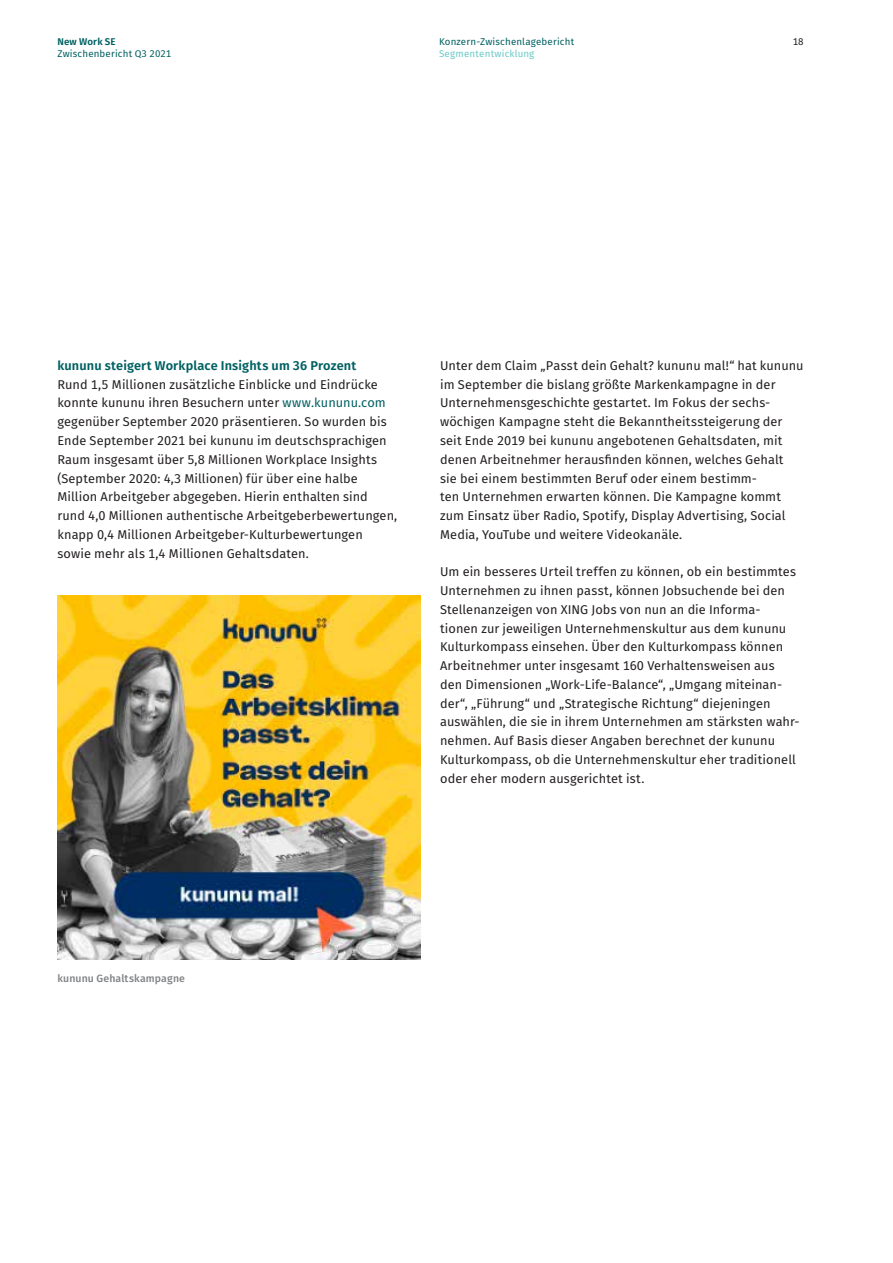
<style>
.page{position:relative;width:893px;height:1263px;background:#fff}
.page>*{position:absolute;margin:0;border:0;box-sizing:border-box;transform-origin:0 0}
.t1{font:12.75px/18.8px "Fira Sans";letter-spacing:.005em;color:#231f20}
.t2{font:600 12.75px "Fira Sans";letter-spacing:.01em;color:#006061}
.t3{font:500 10.5px "Fira Sans";letter-spacing:.01em;color:#808285}
.t4{font:9.75px "Fira Sans";letter-spacing:.015em;color:#006061}
.t5{font:9.75px "Fira Sans";letter-spacing:.015em;color:#6bc9c7}
.t6{font:600 9.75px "Fira Sans";letter-spacing:.015em;color:#006061}
.t7{font:9.75px "Fira Sans";color:#231f20}
.s1{color:#006061}
</style>
<div class="page">
<img style="left:57px;top:596px;width:364px;height:363px">
<p class="t4" style="left:439px;top:34px;width:137px">Konzern-Zwischenlagebericht</p>
<p class="t5" style="left:439px;top:46px;width:97px">Segmententwicklung</p>
<p class="t6" style="left:57px;top:35px;width:60px">New Work SE</p>
<p class="t7" style="left:793px;top:34px;width:12px">18</p>
<p class="t4" style="left:57px;top:46px;width:115px">Zwischenbericht Q3 2021</p>
<p class="t2" style="left:57px;top:357px;width:300px">kununu steigert Workplace Insights um 36 Prozent</p>
<p class="t1" style="left:57px;top:375px;width:341px">Rund 1,5 Millionen zusätzliche Einblicke und Eindrücke konnte kununu ihren Besuchern unter <span class="s1">www.kununu.com </span>gegenüber September 2020 präsentieren. So wurden bis Ende September 2021 bei kununu im deutschsprachigen Raum insgesamt über 5,8 Millionen Workplace Insights (September 2020: 4,3 Millionen) für über eine halbe Million Arbeitgeber abgegeben. Hierin enthalten sind rund 4,0 Millionen authentische Arbeitgeberbewertungen, knapp 0,4 Millionen Arbeitgeber-Kulturbewertungen sowie mehr als 1,4 Millionen Gehaltsdaten.</p>
<p class="t1" style="left:440px;top:356px;width:365px">Unter dem Claim „Passt dein Gehalt? kununu mal!“ hat kununu im September die bislang größte Markenkampagne in der Unternehmensgeschichte gestartet. Im Fokus der sechs&shy;wöchigen Kampagne steht die Bekanntheitssteigerung der seit Ende 2019 bei kununu angebotenen Gehaltsdaten, mit denen Arbeitnehmer herausfinden können, welches Gehalt<br>sie bei einem bestimmten Beruf oder einem bestimm-<br>ten Unternehmen erwarten können. Die Kampagne kommt zum Einsatz über Radio, Spotify, Display Advertising, Social Media, YouTube und weitere Videokanäle.</p>
<p class="t1" style="left:440px;top:562px;width:361px">Um ein besseres Urteil treffen zu können, ob ein bestimmtes Unternehmen zu ihnen passt, können Jobsuchende bei den Stellenanzeigen von XING Jobs von nun an die Informa&shy;tionen zur jeweiligen Unternehmenskultur aus dem kununu Kulturkompass einsehen. Über den Kulturkompass können Arbeitnehmer unter insgesamt 160 Verhaltensweisen aus den Dimensionen „Work-Life-Balance“, „Umgang miteinan&shy;der“, „Führung“ und „Strategische Richtung“ diejeningen auswählen, die sie in ihrem Unternehmen am stärksten wahr&shy;nehmen. Auf Basis dieser Angaben berechnet der kununu Kulturkompass, ob die Unternehmenskultur eher traditionell oder eher modern ausgerichtet ist.</p>
<p class="t3" style="left:57px;top:970px;width:129px">kununu Gehaltskampagne</p>
</div>
